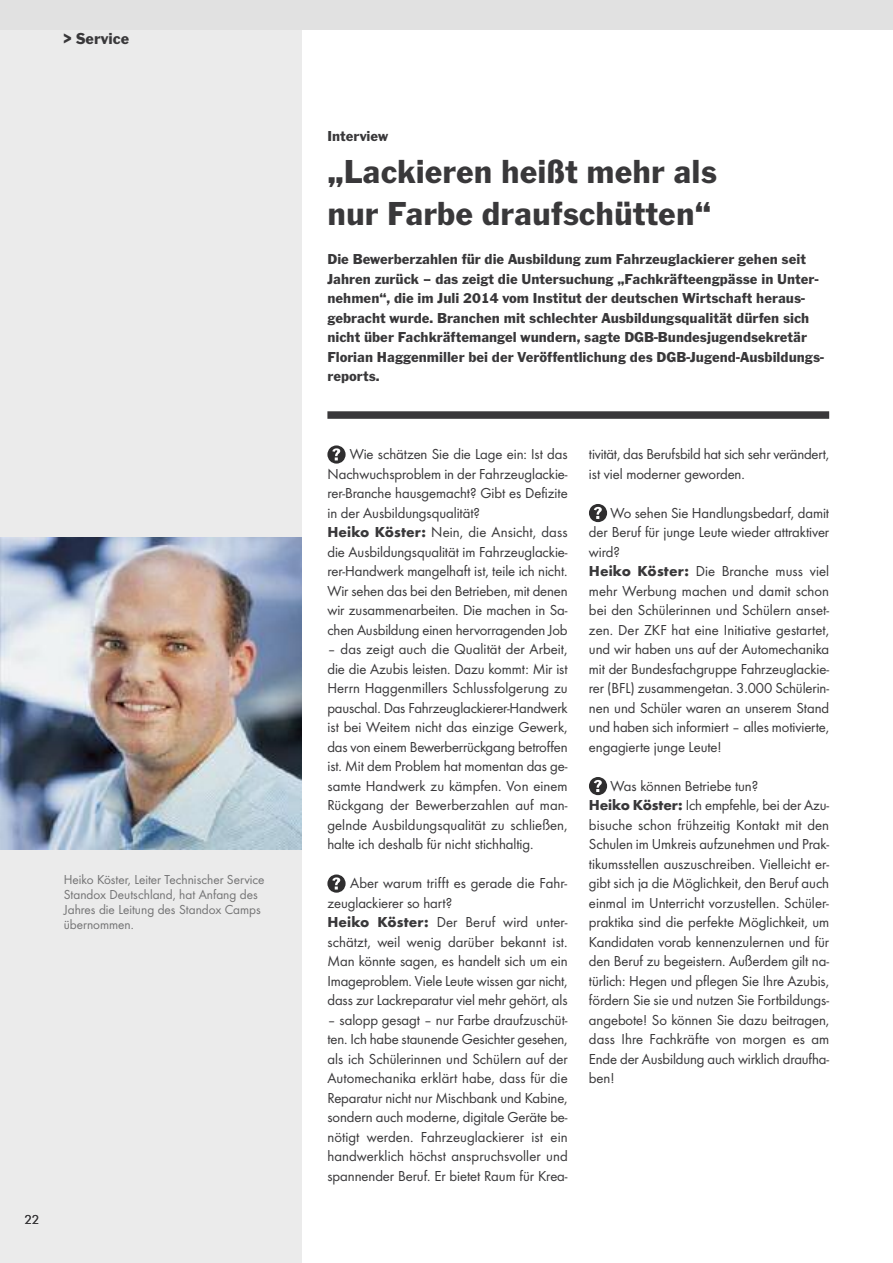
<style>
.page{position:relative;width:893px;height:1263px;background:#fff}
.page>*{position:absolute;margin:0;border:0;box-sizing:border-box;transform-origin:0 0}
.t1{font:34.5px/41.8px "Standox Franklin Gothic";color:#39383a}
.t2{font:16.5px "Standox Franklin Gothic";color:#39383a}
.t3{font:15px/19.5px "Standox Futura";letter-spacing:-.005em;color:#39383a}
.t4{font:15px/19.5px "Standox Franklin Gothic";color:#39383a}
.t5{font:13.5px/15px "Standox Futura";color:#747475}
.t6{font:13.5px "Standox Futura";color:#39383a}
.s1{font-weight:700}
</style>
<div class="page">
<div style="left:0;top:0;width:302px;height:1263px;background:#ebebeb"></div>
<div style="left:0;top:0;width:893px;height:30px;background:#e1e1e1"></div>
<div style="left:327px;top:411px;width:502px;height:8px;background:#39383a"></div>
<svg style="left:327px;top:445px;width:19px;height:19px"></svg>
<svg style="left:327px;top:874px;width:19px;height:19px"></svg>
<svg style="left:589px;top:504px;width:18px;height:18px"></svg>
<svg style="left:589px;top:777px;width:18px;height:18px"></svg>
<img style="left:0;top:537px;width:302px;height:312px">
<p class="t2" style="left:63px;top:28px;width:67px">&gt; Service</p>
<p class="t5" style="left:64px;top:871px;width:202px">Heiko Köster, Leiter Technischer Service<br>Standox Deutschland, hat Anfang des<br>Jahres die Leitung des Standox Camps übernommen.</p>
<p class="t6" style="left:24px;top:1211px;width:16px">22</p>
<p class="t4" style="left:327px;top:126px;width:62px">Interview</p>
<h1 class="t1" style="left:327px;top:150px;width:391px">„Lackieren heißt mehr als nur Farbe draufschütten“</h1>
<p class="t4" style="left:327px;top:249px;width:498px">Die Bewerberzahlen für die Ausbildung zum Fahrzeuglackierer gehen seit Jahren zurück – das zeigt die Untersuchung „Fachkräfteengpässe in Unter&shy;nehmen“, die im Juli 2014 vom Institut der deutschen Wirtschaft heraus&shy;gebracht wurde. Branchen mit schlechter Ausbildungsqualität dürfen sich nicht über Fachkräftemangel wundern, sagte DGB-Bundesjugendsekretär Florian Haggenmiller bei der Veröffentlichung des DGB-Jugend-Ausbildungs&shy;reports.</p>
<p class="t3" style="left:327px;top:444px;width:242px;text-indent:22px">Wie schätzen Sie die Lage ein: Ist das Nachwuchsproblem in der Fahrzeuglackie&shy;rer-Branche hausgemacht? Gibt es Defizite in der Ausbildungsqualität?<br><span class="s1">Heiko Köster:</span> Nein, die Ansicht, dass die Ausbildungsqualität im Fahrzeuglackie&shy;rer-Handwerk mangelhaft ist, teile ich nicht.<br>Wir sehen das bei den Betrieben, mit denen wir zusammenarbeiten. Die machen in Sa&shy;chen Ausbildung einen hervorragenden Job</p>
<p class="t3" style="left:327px;top:639px;width:242px;text-align:justify">– das zeigt auch die Qualität der Arbeit, die die Azubis leisten. Dazu kommt: Mir ist Herrn Haggenmillers Schlussfolgerung zu pauschal. Das Fahrzeuglackierer-Handwerk ist bei Weitem nicht das einzige Gewerk, das von einem Bewerberrückgang betroffen ist. Mit dem Problem hat momentan das ge&shy;samte Handwerk zu kämpfen. Von einem Rückgang der Bewerberzahlen auf man&shy;gelnde Ausbildungsqualität zu schließen, halte ich deshalb für nicht stichhaltig.</p>
<p class="t3" style="left:327px;top:873px;width:242px;text-indent:23px">Aber warum trifft es gerade die Fahr&shy;zeuglackierer so hart?<br><span class="s1">Heiko Köster:</span> Der Beruf wird unter&shy;schätzt, weil wenig darüber bekannt ist.<br>Man könnte sagen, es handelt sich um ein Imageproblem. Viele Leute wissen gar nicht, dass zur Lackreparatur viel mehr gehört, als</p>
<p class="t3" style="left:327px;top:1010px;width:242px;text-align:justify">– salopp gesagt – nur Farbe draufzuschüt&shy;ten. Ich habe staunende Gesichter gesehen, als ich Schülerinnen und Schülern auf der Automechanika erklärt habe, dass für die Reparatur nicht nur Mischbank und Kabine, sondern auch moderne, digitale Geräte be&shy;nötigt werden. Fahrzeuglackierer ist ein handwerklich höchst anspruchsvoller und spannender Beruf. Er bietet Raum für Krea-</p>
<p class="t3" style="left:589px;top:444px;width:242px">tivität, das Berufsbild hat sich sehr verändert, ist viel moderner geworden.</p>
<p class="t3" style="left:589px;top:503px;width:242px;text-indent:21px">Wo sehen Sie Handlungsbedarf, damit der Beruf für junge Leute wieder attraktiver wird?<br><span class="s1">Heiko Köster:</span> Die Branche muss viel mehr Werbung machen und damit schon bei den Schülerinnen und Schülern anset&shy;zen. Der ZKF hat eine Initiative gestartet, und wir haben uns auf der Automechanika mit der Bundesfachgruppe Fahrzeuglackie&shy;rer (BFL) zusammengetan. 3.000 Schülerin&shy;nen und Schüler waren an unserem Stand und haben sich informiert – alles motivierte, engagierte junge Leute!</p>
<p class="t3" style="left:589px;top:776px;width:242px;text-indent:22px">Was können Betriebe tun?<br><span class="s1">Heiko Köster:</span> Ich empfehle, bei der Azu&shy;bisuche schon frühzeitig Kontakt mit den Schulen im Umkreis aufzunehmen und Prak&shy;tikumsstellen auszuschreiben. Vielleicht er&shy;gibt sich ja die Möglichkeit, den Beruf auch einmal im Unterricht vorzustellen. Schüler&shy;praktika sind die perfekte Möglichkeit, um Kandidaten vorab kennenzulernen und für den Beruf zu begeistern. Außerdem gilt na&shy;türlich: Hegen und pflegen Sie Ihre Azubis, fördern Sie sie und nutzen Sie Fortbildungs&shy;angebote! So können Sie dazu beitragen, dass Ihre Fachkräfte von morgen es am Ende der Ausbildung auch wirklich draufha&shy;ben!</p>
</div>
